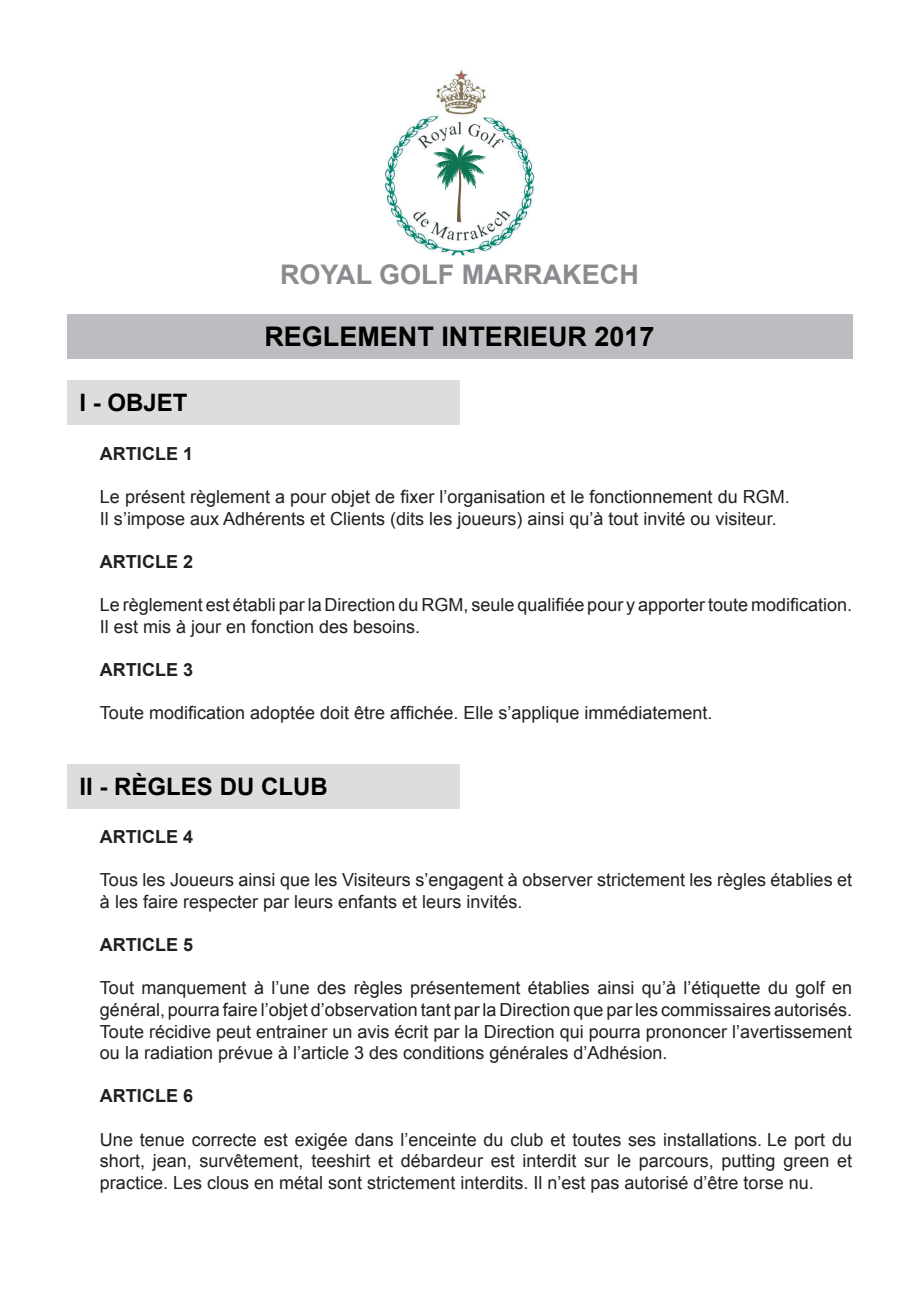
<style>
.page{position:relative;width:919px;height:1289px;background:#fff}
.page>*{position:absolute;margin:0;border:0;box-sizing:border-box;transform-origin:0 0}
.t1{font:700 27px "Arial";color:#000}
.t2{font:700 27px "Arial";color:#8a8c8f}
.t3{font:700 24px "Arial";color:#000}
.t4{font:18px/21.6px "Arial";color:#231f20}
.t5{font:700 18px "Arial";color:#231f20}
</style>
<div class="page">
<img style="left:384px;top:69px;width:150px;height:187px">
<svg style="left:425px;top:137px;width:73px;height:91px"></svg>
<div style="left:67px;top:314px;width:785px;height:44px;background:#bcbdc0"></div>
<div style="left:67px;top:379px;width:392px;height:45px;background:#dcdddf"></div>
<div style="left:67px;top:764px;width:392px;height:45px;background:#dcdddf"></div>
<p class="t2" style="left:280px;top:257px;width:360px">ROYAL GOLF MARRAKECH</p>
<p class="t1" style="left:264px;top:318px;width:392px">REGLEMENT INTERIEUR 2017</p>
<p class="t3" style="left:80px;top:386px;width:110px">I - OBJET</p>
<p class="t5" style="left:100px;top:441px;width:95px">ARTICLE 1</p>
<p class="t4" style="left:100px;top:486px;width:691px">Le présent règlement a pour objet de fixer l’organisation et le fonctionnement du RGM.</p>
<p class="t4" style="left:100px;top:507px;width:678px">Il s’impose aux Adhérents et Clients (dits les joueurs) ainsi qu’à tout invité ou visiteur.</p>
<p class="t5" style="left:100px;top:549px;width:95px">ARTICLE 2</p>
<p class="t4" style="left:100px;top:594px;width:753px">Le règlement est établi par la Direction du RGM, seule qualifiée pour y apporter toute modification.<br>Il est mis à jour en fonction des besoins.</p>
<p class="t5" style="left:100px;top:657px;width:95px">ARTICLE 3</p>
<p class="t4" style="left:100px;top:702px;width:614px">Toute modification adoptée doit être affichée. Elle s’applique immédiatement.</p>
<p class="t3" style="left:80px;top:771px;width:250px">II - RÈGLES DU CLUB</p>
<p class="t5" style="left:100px;top:824px;width:95px">ARTICLE 4</p>
<p class="t4" style="left:100px;top:869px;width:753px">Tous les Joueurs ainsi que les Visiteurs s’engagent à observer strictement les règles établies et à les faire respecter par leurs enfants et leurs invités.</p>
<p class="t5" style="left:100px;top:932px;width:95px">ARTICLE 5</p>
<p class="t4" style="left:100px;top:977px;width:753px">Tout manquement à l’une des règles présentement établies ainsi qu’à l’étiquette du golf en général, pourra faire l’objet d’observation tant par la Direction que par les commissaires autorisés.</p>
<p class="t4" style="left:100px;top:1020px;width:753px">Toute récidive peut entrainer un avis écrit par la Direction qui pourra prononcer l’avertissement ou la radiation prévue à l’article 3 des conditions générales d’Adhésion.</p>
<p class="t5" style="left:100px;top:1083px;width:95px">ARTICLE 6</p>
<p class="t4" style="left:100px;top:1128px;width:753px;text-align:justify">Une tenue correcte est exigée dans l’enceinte du club et toutes ses installations. Le port du short, jean, survêtement, teeshirt et débardeur est interdit sur le parcours, putting green et practice. Les clous en métal sont strictement interdits. Il n’est pas autorisé d’être torse nu.</p>
</div>
